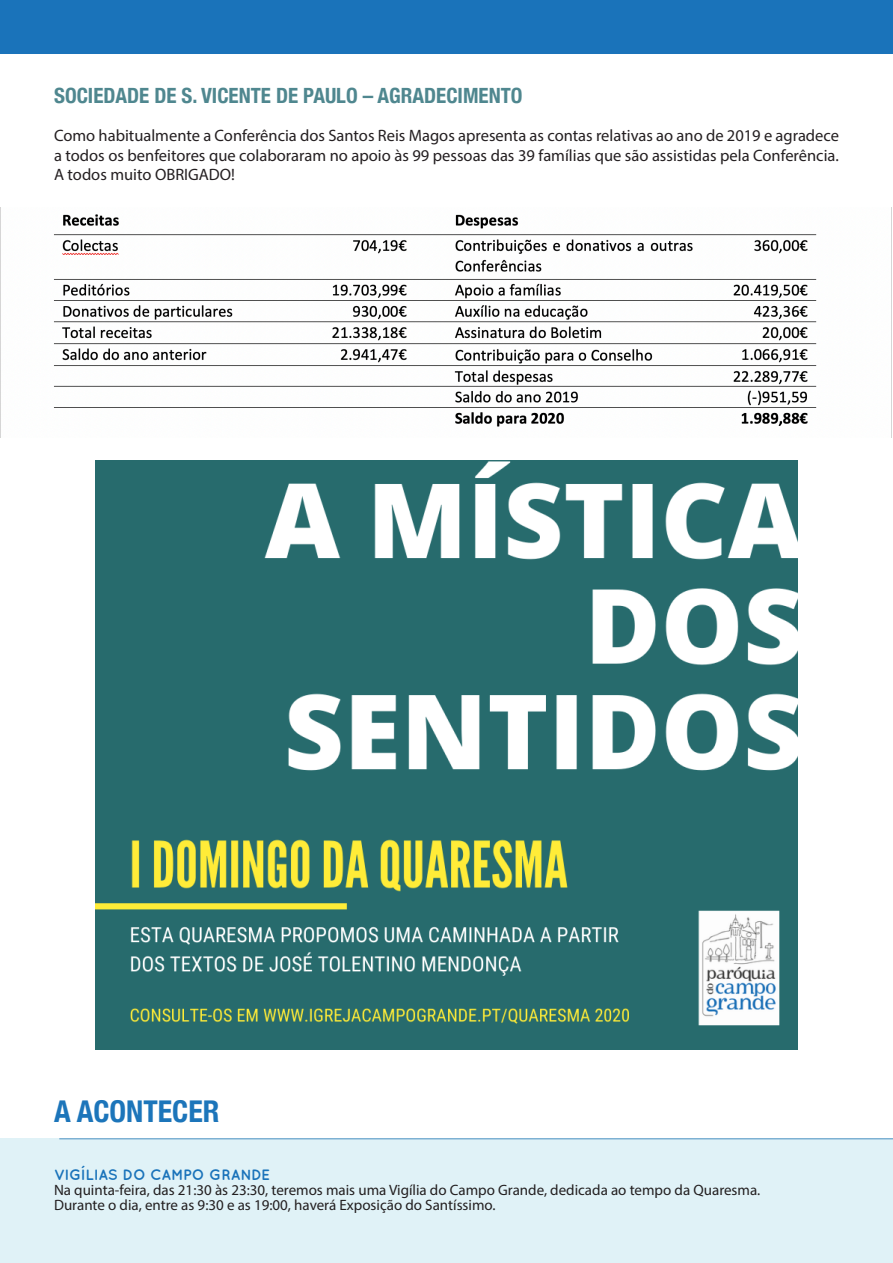
<style>
.page{position:relative;width:893px;height:1263px;background:#fff}
.page>*{position:absolute;margin:0;border:0;box-sizing:border-box;transform-origin:0 0}
.t1{font:700 condensed 30px "Helvetica Neue";color:#1c75ba}
.t2{font:700 condensed 21px "Helvetica Neue";color:#4f878f}
.t3{font:16.5px/19.5px "Myriad Pro";color:#241f21;text-align:justify}
.t4{font:15px "Myriad Pro";color:#231f20}
.t5{font:700 15px "Quicksand";color:#1a73ba}
</style>
<div class="page">
<div style="left:0;top:0;width:893px;height:54px;background:#1a73ba"></div>
<div style="left:0;top:1139px;width:893px;height:124px;background:#e0f2f7"></div>
<hr style="left:59px;top:1138px;width:834px;height:1px;background:#4d91c2">
<img style="left:0;top:207px;width:892px;height:231px">
<img style="left:95px;top:461px;width:703px;height:588px">
<p class="t2" style="left:54px;top:78px;width:470px">SOCIEDADE DE S. VICENTE DE PAULO – AGRADECIMENTO</p>
<p class="t3" style="left:54px;top:125px;width:787px">Como habitualmente a Conferência dos Santos Reis Magos apresenta as contas relativas ao ano de 2019 e agradece a todos os benfeitores que colaboraram no apoio às 99 pessoas das 39 famílias que são assistidas pela Conferência.<br>A todos muito OBRIGADO!</p>
<h1 class="t1" style="left:54px;top:1086px;width:167px">A ACONTECER</h1>
<p class="t5" style="left:54px;top:1165px;width:218px">VIGÍLIAS DO CAMPO GRANDE</p>
<p class="t4" style="left:54px;top:1180px;width:708px">Na quinta-feira, das 21:30 às 23:30, teremos mais uma Vigília do Campo Grande, dedicada ao tempo da Quaresma.</p>
<p class="t4" style="left:54px;top:1195px;width:443px">Durante o dia, entre as 9:30 e as 19:00, haverá Exposição do Santíssimo.</p>
</div>
